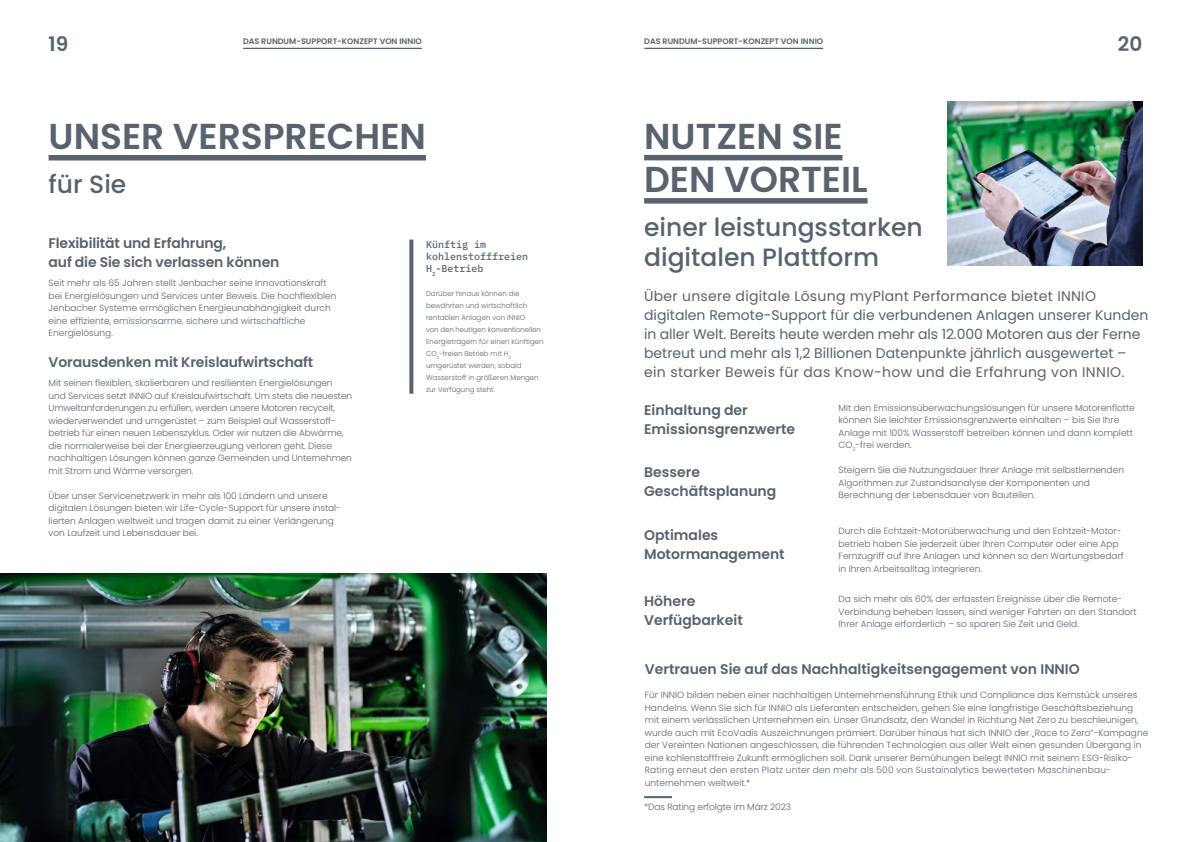
<style>
.page{position:relative;width:1191px;height:842px;background:#fff}
.page>*{position:absolute;margin:0;border:0;box-sizing:border-box;transform-origin:0 0}
.t1{font:600 36px/43.2px "Poppins";color:#58636e}
.t2{font:500 25px/30px "Poppins";color:#58636e}
.t3{font:600 20px "Poppins";color:#58636e}
.t4{font:14px/19px "Poppins";color:#58636e}
.t5{font:600 14px/19px "Poppins";color:#58636e}
.t6{font:500 10px/12px "IBM Plex Mono";color:#58636e}
.t7{font:300 9px/12.5px "Poppins";color:#58636e}
.t8{font:600 8px "Poppins";color:#58636e}
.t9{font:300 7px/12px "Poppins";color:#58636e}
</style>
<div class="page">
<hr style="left:243px;top:48px;width:179px;height:1px;background:#58636e">
<hr style="left:644px;top:48px;width:179px;height:1px;background:#58636e">
<div style="left:49px;top:155px;width:377px;height:5px;background:#58636e"></div>
<svg style="left:409px;top:240px;width:4px;height:154px"></svg>
<div style="left:644px;top:155px;width:198px;height:5px;background:#58636e"></div>
<div style="left:644px;top:198px;width:223px;height:6px;background:#58636e"></div>
<img style="left:948px;top:101px;width:194px;height:164px">
<hr style="left:644px;top:796px;width:28px;height:2px;background:#58636e">
<img style="left:0;top:573px;width:547px;height:269px">
<h3 class="t3" style="left:49px;top:32px;width:21px">19</h3>
<p class="t8" style="left:243px;top:37px;width:180px">DAS RUNDUM-SUPPORT-KONZEPT VON INNIO</p>
<p class="t8" style="left:644px;top:37px;width:180px">DAS RUNDUM-SUPPORT-KONZEPT VON INNIO</p>
<h3 class="t3" style="left:1118px;top:32px;width:26px">20</h3>
<h1 class="t1" style="left:49px;top:115px;width:379px">UNSER VERSPRECHEN</h1>
<h2 class="t2" style="left:49px;top:169px;width:79px">für Sie</h2>
<h3 class="t5" style="left:49px;top:234px;width:232px">Flexibilität und Erfahrung,<br>auf die Sie sich verlassen können</h3>
<p class="t7" style="left:49px;top:277px;width:289px">Seit mehr als 65 Jahren stellt Jenbacher seine Innovationskraft bei Energielösungen und Services unter Beweis. Die hochflexiblen Jenbacher Systeme ermöglichen Energieunabhängigkeit durch eine effiziente, emissionsarme, sichere und wirtschaftliche Energielösung.</p>
<h3 class="t5" style="left:49px;top:353px;width:266px">Vorausdenken mit Kreislaufwirtschaft</h3>
<p class="t7" style="left:49px;top:377px;width:305px">Mit seinen flexiblen, skalierbaren und resilienten Energielösungen<br>und Services setzt INNIO auf Kreislaufwirtschaft. Um stets die neuesten Umweltanforderungen zu erfüllen, werden unsere Motoren recycelt, wiederverwendet und umgerüstet – zum Beispiel auf Wasserstoff&shy;betrieb für einen neuen Lebenszyklus. Oder wir nutzen die Abwärme, die normalerweise bei der Energieerzeugung verloren geht. Diese nachhaltigen Lösungen können ganze Gemeinden und Unternehmen mit Strom und Wärme versorgen.</p>
<p class="t7" style="left:49px;top:489px;width:294px">Über unser Servicenetzwerk in mehr als 100 Ländern und unsere digitalen Lösungen bieten wir Life-Cycle-Support für unsere instal&shy;lierten Anlagen weltweit und tragen damit zu einer Verlängerung von Laufzeit und Lebensdauer bei.</p>
<p class="t6" style="left:426px;top:238px;width:103px">Künftig im kohlenstofffreien<br>H<sub>2</sub>-Betrieb</p>
<p class="t9" style="left:426px;top:288px;width:119px">Darüber hinaus können die bewährten und wirtschaftlich rentablen Anlagen von INNIO<br>von den heutigen konventionellen<br>Energieträgern für einen künftigen<br>CO<sub>2</sub>-freien Betrieb mit H<sub>2 </sub>umgerüstet werden, sobald<br>Wasserstoff in größeren Mengen zur Verfügung steht.</p>
<h1 class="t1" style="left:644px;top:115px;width:225px">NUTZEN SIE<br>DEN VORTEIL</h1>
<h2 class="t2" style="left:644px;top:212px;width:280px">einer leistungsstarken digitalen Plattform</h2>
<p class="t4" style="left:644px;top:286px;width:506px">Über unsere digitale Lösung myPlant Performance bietet INNIO digitalen Remote-Support für die verbundenen Anlagen unserer Kunden in aller Welt. Bereits heute werden mehr als 12.000 Motoren aus der Ferne betreut und mehr als 1,2 Billionen Datenpunkte jährlich ausgewertet – ein starker Beweis für das Know-how und die Erfahrung von INNIO.</p>
<h3 class="t5" style="left:644px;top:401px;width:152px">Einhaltung der<br>Emissionsgrenzwerte</h3>
<h3 class="t5" style="left:644px;top:463px;width:134px">Bessere<br>Geschäftsplanung</h3>
<h3 class="t5" style="left:644px;top:525px;width:142px">Optimales<br>Motormanagement</h3>
<h3 class="t5" style="left:644px;top:591px;width:100px">Höhere<br>Verfügbarkeit</h3>
<p class="t7" style="left:838px;top:401px;width:298px">Mit den Emissionsüberwachungslösungen für unsere Motorenflotte können Sie leichter Emissionsgrenzwerte einhalten – bis Sie Ihre Anlage mit 100% Wasserstoff betreiben können und dann komplett CO<sub>2</sub>-frei werden.</p>
<p class="t7" style="left:838px;top:464px;width:287px">Steigern Sie die Nutzungsdauer Ihrer Anlage mit selbstlernenden<br>Algorithmen zur Zustandsanalyse der Komponenten und<br>Berechnung der Lebensdauer von Bauteilen.</p>
<p class="t7" style="left:838px;top:525px;width:287px">Durch die Echtzeit-Motorüberwachung und den Echtzeit-Motor&shy;betrieb haben Sie jederzeit über Ihren Computer oder eine App Fernzugriff auf Ihre Anlagen und können so den Wartungsbedarf in Ihren Arbeitsalltag integrieren.</p>
<p class="t7" style="left:838px;top:593px;width:299px">Da sich mehr als 60% der erfassten Ereignisse über die Remote-<br>Verbindung beheben lassen, sind weniger Fahrten an den Standort<br>Ihrer Anlage erforderlich – so sparen Sie Zeit und Geld.</p>
<h3 class="t5" style="left:645px;top:660px;width:436px">Vertrauen Sie auf das Nachhaltigkeitsengagement von INNIO</h3>
<p class="t7" style="left:645px;top:689px;width:495px">Für INNIO bilden neben einer nachhaltigen Unternehmensführung Ethik und Compliance das Kernstück unseres Handelns. Wenn Sie sich für INNIO als Lieferanten entscheiden, gehen Sie eine langfristige Geschäftsbeziehung mit einem verlässlichen Unternehmen ein. Unser Grundsatz, den Wandel in Richtung Net Zero zu beschleunigen, wurde auch mit EcoVadis Auszeichnungen prämiert. Darüber hinaus hat sich INNIO der</p>
<p class="t7" style="left:1031px;top:732px;width:5px">”</p>
<p class="t7" style="left:645px;top:726px;width:505px;text-indent:390px">Race to Zero“-Kampagne der Vereinten Nationen angeschlossen, die führenden Technologien aus aller Welt einen gesunden Übergang in eine kohlenstofffreie Zukunft ermöglichen soll. Dank unserer Bemühungen belegt INNIO mit seinem ESG-Risiko-Rating erneut den ersten Platz unter den mehr als 500 von Sustainalytics bewerteten Maschinenbau&shy;unternehmen weltweit.*</p>
<p class="t7" style="left:644px;top:800px;width:148px">*Das Rating erfolgte im März 2023</p>
</div>
